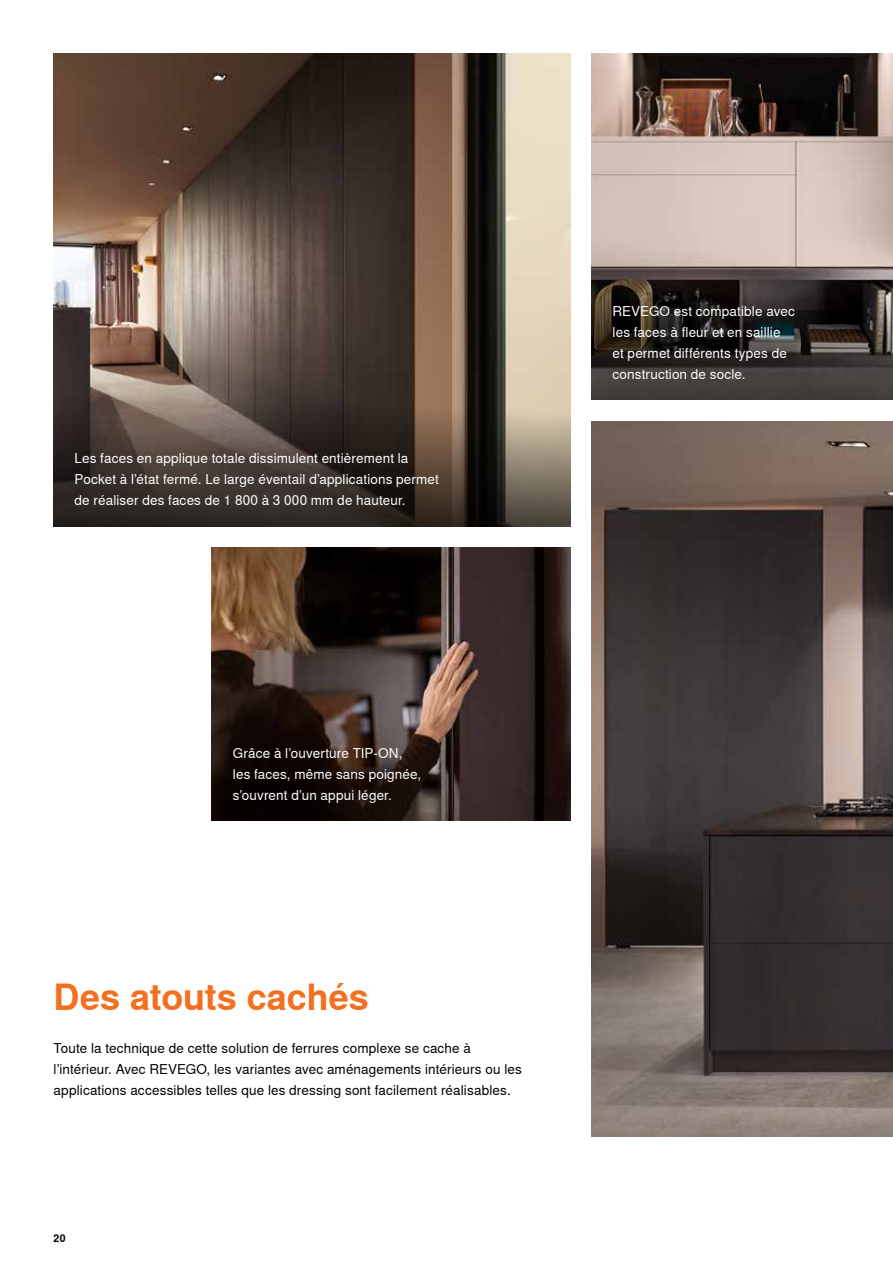
<style>
.page{position:relative;width:893px;height:1263px;background:#fff}
.page>*{position:absolute;margin:0;border:0;box-sizing:border-box;transform-origin:0 0}
.t1{font:700 36px "Nimbus Sans Global";color:#f37021}
.t2{font:13.5px/21px "Nimbus Sans Global";letter-spacing:.01em;color:#fff}
.t3{font:13.5px/21px "Nimbus Sans Global";letter-spacing:.01em;color:#000}
.t4{font:700 10.5px "Nimbus Sans Global";color:#000}
</style>
<div class="page">
<img style="left:54px;top:54px;width:516px;height:337px">
<img style="left:591px;top:421px;width:302px;height:370px">
<img style="left:212px;top:547px;width:358px;height:274px">
<img style="left:591px;top:54px;width:302px;height:176px">
<svg style="left:591px;top:230px;width:302px;height:65px;background:#968883"></svg>
<svg style="left:591px;top:295px;width:302px;height:105px;background:#312d2a"></svg>
<svg style="left:591px;top:791px;width:302px;height:346px;background:#504745"></svg>
<svg style="left:54px;top:391px;width:516px;height:135px;background:#4c4239"></svg>
<p class="t2" style="left:75px;top:448px;width:366px">Les faces en applique totale dissimulent entièrement la<br>Pocket à l’état fermé. Le large éventail d’applications permet de réaliser des faces de 1 800 à 3 000 mm de hauteur.</p>
<p class="t2" style="left:613px;top:301px;width:184px">REVEGO est compatible avec les faces à fleur et en saillie et permet différents types de construction de socle.</p>
<p class="t2" style="left:233px;top:743px;width:190px">Grâce à l’ouverture TIP-ON, les faces, même sans poignée, s’ouvrent d’un appui léger.</p>
<h1 class="t1" style="left:54px;top:977px;width:317px">Des atouts cachés</h1>
<p class="t3" style="left:54px;top:1037px;width:470px">Toute la technique de cette solution de ferrures complexe se cache à l’intérieur. Avec REVEGO, les variantes avec aménagements intérieurs ou les applications accessibles telles que les dressing sont facilement réalisables.</p>
<p class="t4" style="left:54px;top:1232px;width:14px">20</p>
</div>
